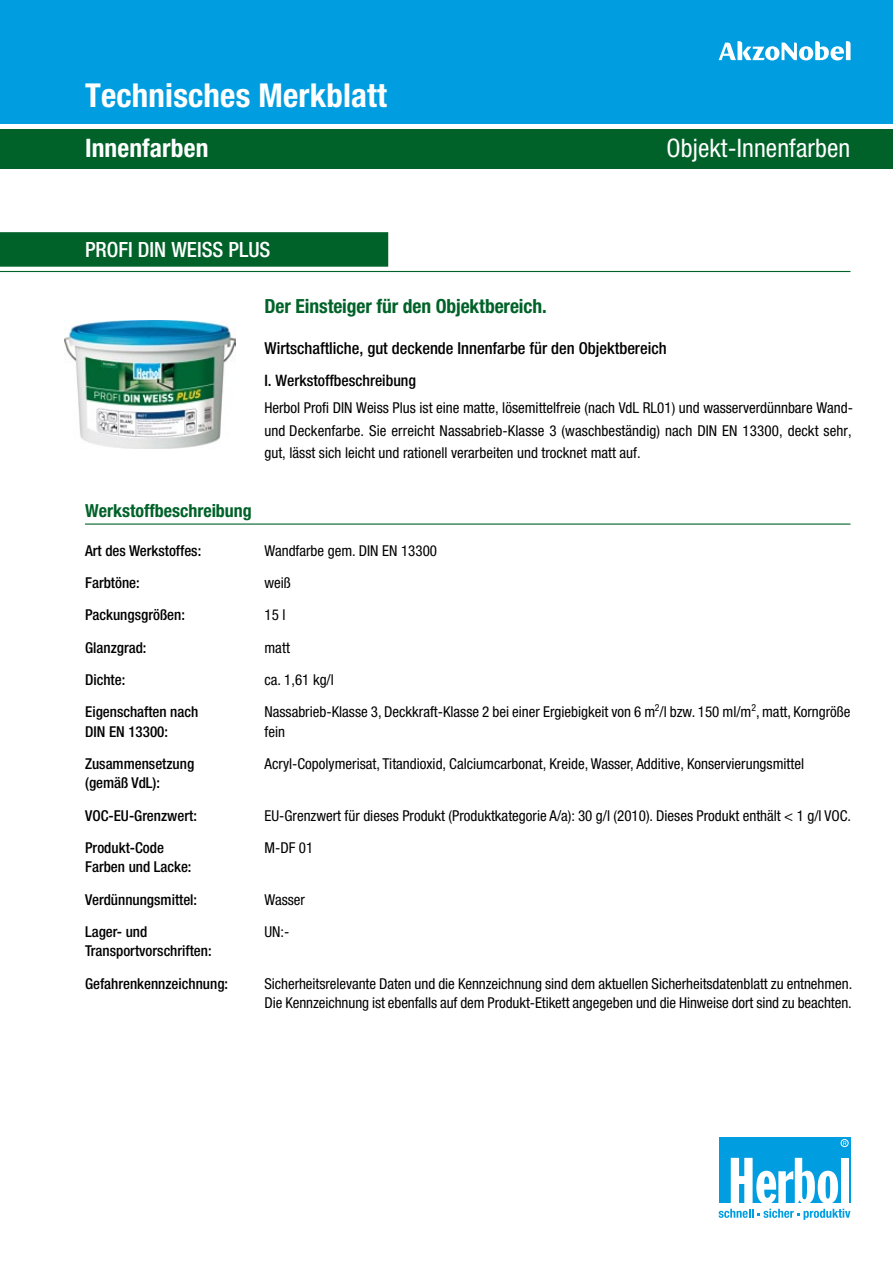
<style>
.page{position:relative;width:893px;height:1263px;background:#fff}
.page>*{position:absolute;margin:0;border:0;box-sizing:border-box;transform-origin:0 0}
.t1{font:700 condensed 33px "Helvetica Neue LT Std";letter-spacing:.005em;color:#fff}
.t2{font:condensed 25.5px "Helvetica Neue LT Std";letter-spacing:.005em;color:#fff}
.t3{font:700 condensed 25.5px "Helvetica Neue LT Std";letter-spacing:.005em;color:#fff}
.t4{font:500 condensed 21px "Helvetica Neue LT Std";color:#fff}
.t5{font:700 condensed 19.5px "Helvetica Neue LT Std";letter-spacing:-.005em;color:#006229}
.t6{font:700 condensed 18px "Helvetica Neue LT Std";color:#006229}
.t7{font:500 condensed 16.5px "Helvetica Neue LT Std";color:#000}
.t8{font:500 condensed 15.75px "Helvetica Neue LT Std";color:#000}
.t9{font:condensed 15px/32.2px "Helvetica Neue LT Std";color:#000}
.t10{font:500 condensed 15px/32.2px "Helvetica Neue LT Std";color:#000}
</style>
<div class="page">
<div style="left:0;top:0;width:892px;height:126px;background:#009ee0"></div>
<div style="left:0;top:126px;width:892px;height:43px;background:#006229"></div>
<hr style="left:0;top:124px;width:892px;height:4px;background:#fff">
<svg style="left:719px;top:41px;width:131px;height:19px"></svg>
<div style="left:719px;top:1137px;width:131px;height:66px;background:#009ee0"></div>
<svg style="left:719px;top:1158px;width:131px;height:62px"></svg>
<div style="left:841px;top:1158px;width:7px;height:45px;background:#fff"></div>
<div style="left:841px;top:1139px;width:7px;height:8px;border:1px solid #fff;border-radius:50%"></div>
<div style="left:0;top:232px;width:388px;height:35px;background:#006229"></div>
<hr style="left:0;top:271px;width:850px;height:1px;background:#006229">
<hr style="left:85px;top:523px;width:765px;height:2px;background:#006229">
<img style="left:65px;top:321px;width:171px;height:127px">
<h1 class="t1" style="left:85px;top:76px;width:303px">Technisches Merkblatt</h1>
<h2 class="t3" style="left:85px;top:132px;width:125px">Innenfarben</h2>
<h2 class="t2" style="left:666px;top:133px;width:185px">Objekt-Innenfarben</h2>
<h3 class="t4" style="left:85px;top:237px;width:187px">PROFI DIN WEISS PLUS</h3>
<h3 class="t5" style="left:264px;top:295px;width:284px">Der Einsteiger für den Objektbereich.</h3>
<p class="t7" style="left:264px;top:338px;width:404px">Wirtschaftliche, gut deckende Innenfarbe für den Objektbereich</p>
<p class="t8" style="left:264px;top:371px;width:153px">I. Werkstoffbeschreibung</p>
<p class="t9" style="left:264px;top:396px;width:590px;line-height:22.5px;text-align:justify">Herbol Profi DIN Weiss Plus ist eine matte, lösemittelfreie (nach VdL RL01) und wasserverdünnbare Wand&shy;und Deckenfarbe. Sie erreicht Nassabrieb-Klasse 3 (waschbeständig) nach DIN EN 13300, deckt sehr, gut, lässt sich leicht und rationell verarbeiten und trocknet matt auf.</p>
<p class="t6" style="left:85px;top:500px;width:168px">Werkstoffbeschreibung</p>
<p class="t10" style="left:85px;top:534px;width:118px">Art des Werkstoffes:<br>Farbtöne:<br>Packungsgrößen:<br>Glanzgrad:<br>Dichte:<br>Eigenschaften nach</p>
<p class="t10" style="left:85px;top:715px;width:111px">DIN EN 13300:<br>Zusammensetzung</p>
<p class="t10" style="left:85px;top:767px;width:113px">(gemäß VdL):<br>VOC-EU-Grenzwert:<br>Produkt-Code</p>
<p class="t10" style="left:85px;top:851px;width:114px">Farben und Lacke:<br>Verdünnungsmittel:<br>Lager- und</p>
<p class="t10" style="left:85px;top:935px;width:145px">Transportvorschriften:<br>Gefahrenkennzeichnung:</p>
<p class="t9" style="left:264px;top:534px;width:588px">Wandfarbe gem. DIN EN 13300<br>weiß<br>15 l<br>matt<br>ca. 1,61 kg/l<br>Nassabrieb-Klasse 3, Deckkraft-Klasse 2 bei einer Ergiebigkeit von 6 m<sup>2</sup>/l bzw. 150 ml/m<sup>2</sup>, matt, Korngröße</p>
<p class="t9" style="left:264px;top:715px;width:541px">fein<br>Acryl-Copolymerisat, Titandioxid, Calciumcarbonat, Kreide, Wasser, Additive, Konservierungsmittel</p>
<p class="t9" style="left:264px;top:799px;width:588px">EU-Grenzwert für dieses Produkt (Produktkategorie A/a): 30 g/l (2010). Dieses Produkt enthält &lt; 1 g/l VOC.<br>M-DF 01</p>
<p class="t9" style="left:265px;top:883px;width:42px">Wasser<br>UN:-</p>
<p class="t9" style="left:265px;top:973px;width:589px;line-height:19.5px">Sicherheitsrelevante Daten und die Kennzeichnung sind dem aktuellen Sicherheitsdatenblatt zu entnehmen.<br>Die Kennzeichnung ist ebenfalls auf dem Produkt-Etikett angegeben und die Hinweise dort sind zu beachten.</p>
</div>
